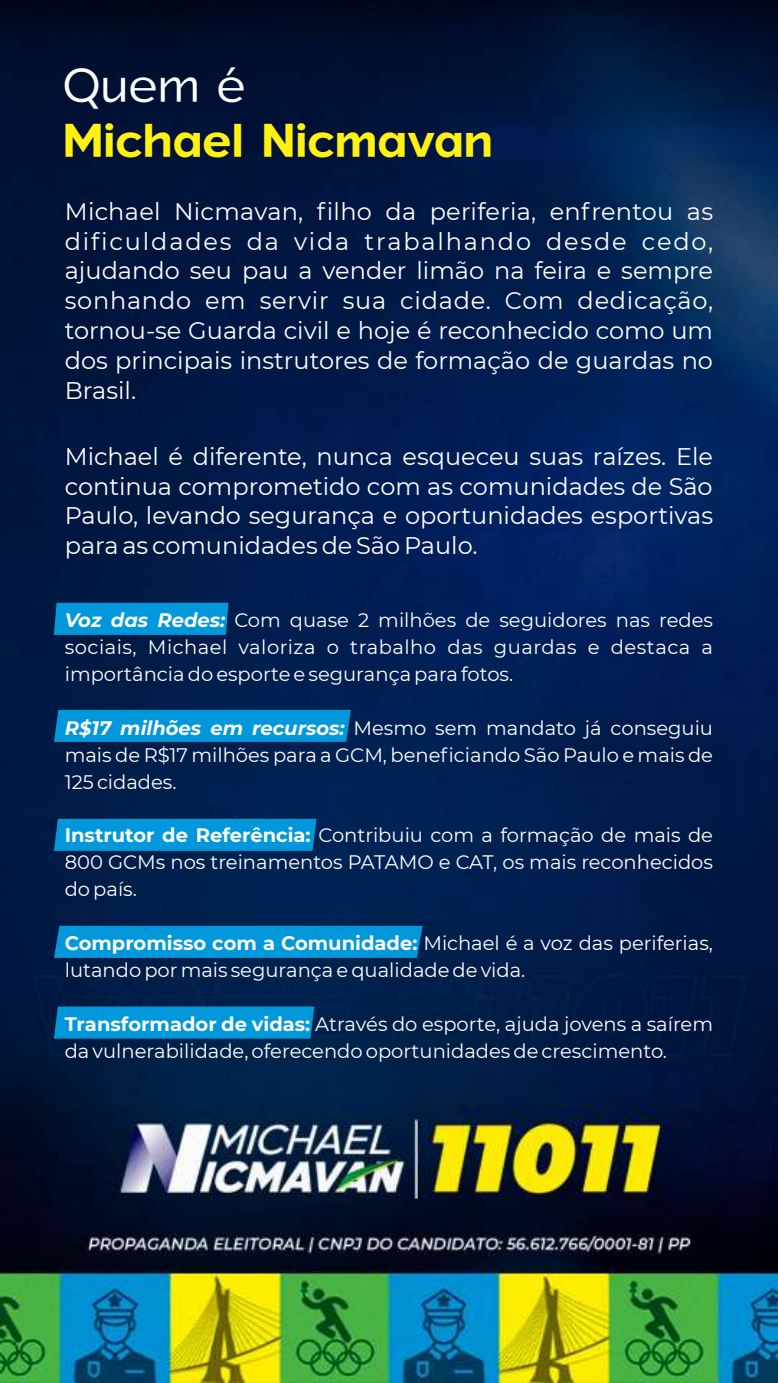
<style>
.page{position:relative;width:778px;height:1383px;background:#fff}
.page>*{position:absolute;margin:0;border:0;box-sizing:border-box;transform-origin:0 0}
.t1{font:700 48px "Asen Pro";color:#fff212}
.t2{font:48px "Asen Pro";color:#fefefe}
.t3{font:24px/29.7px "Montserrat";color:#fefefe;text-align:justify}
.t4{font:19.5px/27px "Montserrat";color:#fefefe;text-align:justify}
.s1{font-weight:700;font-style:italic}
.s2{font-weight:700}
</style>
<div class="page">
<img style="left:0;top:0;width:778px;height:1382px">
<div style="left:54px;top:710px;width:297px;height:32px;background:#0098da"></div>
<svg style="left:54px;top:818px;width:262px;height:33px;background:#0093d4"></svg>
<div style="left:54px;top:603px;width:174px;height:32px;background:#0098da"></div>
<svg style="left:54px;top:925px;width:368px;height:33px;background:#0092d4"></svg>
<div style="left:54px;top:1006px;width:260px;height:32px;background:#0098da"></div>
<h1 class="t2" style="left:63px;top:57px;width:184px">Quem é</h1>
<h1 class="t1" style="left:63px;top:111px;width:432px">Michael Nicmavan</h1>
<p class="t3" style="left:65px;top:196px;width:650px">Michael Nicmavan, filho da periferia, enfrentou as dificuldades da vida trabalhando desde cedo, ajudando seu pau a vender limão na feira e sempre sonhando em servir sua cidade. Com dedicação, tornou-se Guarda civil e hoje é reconhecido como um dos principais instrutores de formação de guardas no Brasil.</p>
<p class="t3" style="left:65px;top:441px;width:650px">Michael é diferente, nunca esqueceu suas raízes. Ele continua comprometido com as comunidades de São Paulo, levando segurança e oportunidades esportivas para as comunidades de São Paulo.</p>
<p class="t4" style="left:65px;top:606px;width:650px"><span class="s1">Voz das Redes:</span> Com quase 2 milhões de seguidores nas redes sociais, Michael valoriza o trabalho das guardas e destaca a importância do esporte e segurança para fotos.</p>
<p class="t4" style="left:65px;top:714px;width:650px"><span class="s1">R$17 milhões em recursos:</span> Mesmo sem mandato já conseguiu mais de R$17 milhões para a GCM, beneficiando São Paulo e mais de 125 cidades.</p>
<p class="t4" style="left:65px;top:821px;width:649px"><span class="s2">Instrutor de Referência:</span> Contribuiu com a formação de mais de 800 GCMs nos treinamentos PATAMO e CAT, os mais reconhecidos do país.</p>
<p class="t4" style="left:65px;top:929px;width:649px"><span class="s2">Compromisso com a Comunidade:</span> Michael é a voz das periferias, lutando por mais segurança e qualidade de vida.</p>
<p class="t4" style="left:65px;top:1010px;width:649px"><span class="s2">Transformador de vidas:</span> Através do esporte, ajuda jovens a saírem da vulnerabilidade, oferecendo oportunidades de crescimento.</p>
</div>
